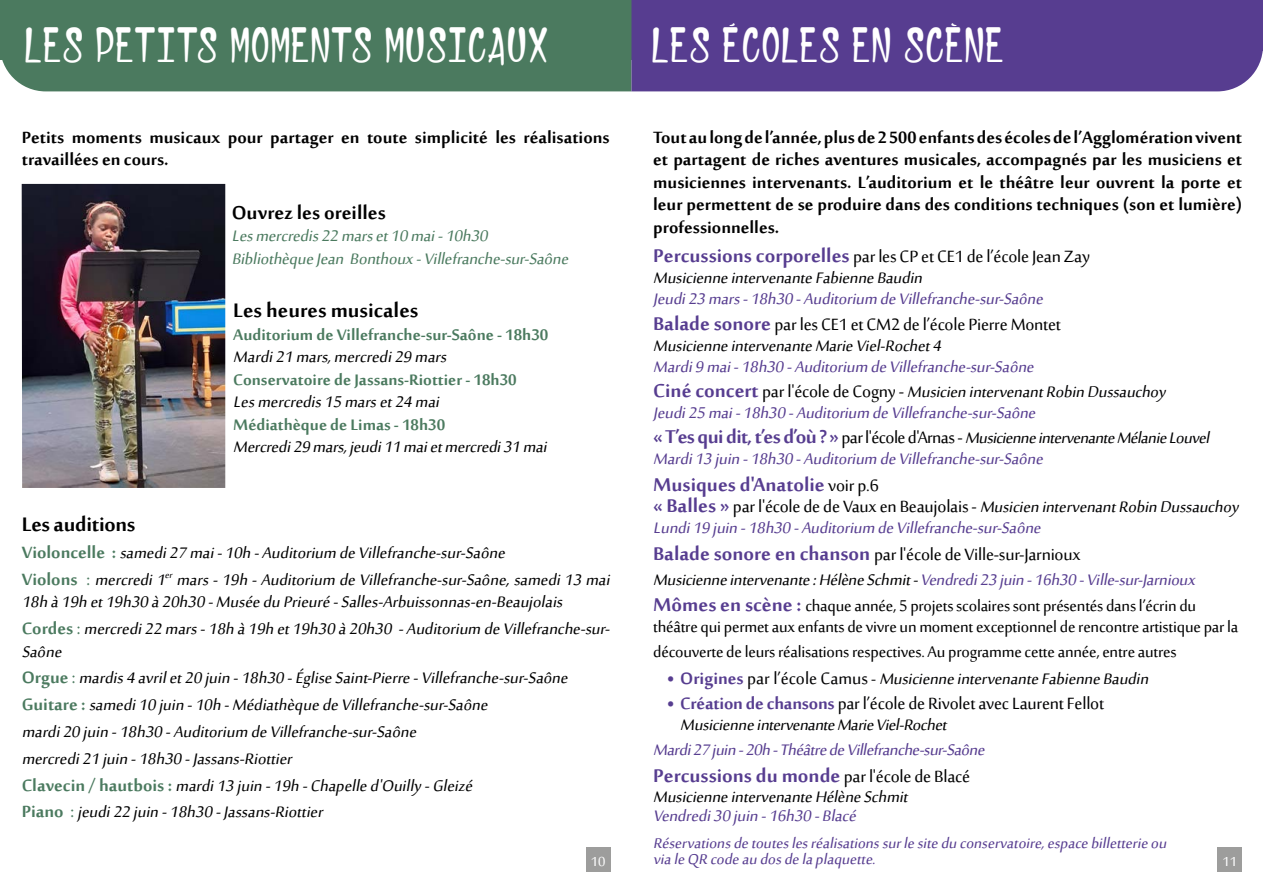
<style>
.page{position:relative;width:1263px;height:893px;background:#fff}
.page>*{position:absolute;margin:0;border:0;box-sizing:border-box;transform-origin:0 0}
.t1{font:49.5px "Alice Personal Use Only";letter-spacing:.03em;color:#fff}
.t2{font:700 27px "Sakkal Majalla";color:#000}
.t3{font:700 25.5px "Sakkal Majalla";color:#573d90}
.t4{font:700 25.5px "Sakkal Majalla";color:#000}
.t5{font:700 22.5px/22.5px "Sakkal Majalla";color:#000}
.t6{font:22.5px "Sakkal Majalla";letter-spacing:-.01em;color:#000}
.t7{font:22.5px "Sakkal Majalla";letter-spacing:-.01em;color:#020203}
.t8{font:italic 21px/26.7px "Sakkal Majalla";color:#000}
.t9{font:italic 21px/25.2px "Sakkal Majalla";color:#573d90}
.t10{font:21px/25.2px "Sakkal Majalla";letter-spacing:-.01em;color:#000}
.t11{font:italic 21px "Sakkal Majalla";color:#020203}
.t12{font:700 21px "Sakkal Majalla";color:#4b7a5f}
.t13{font:italic 21px/22.5px "Sakkal Majalla";color:#4b7a5f}
.t14{font:italic 19.5px/16.5px "Sakkal Majalla";color:#573d90}
.t15{font:18px "Sakkal Majalla";color:#fff}
.s1{font-weight:700;font-size:25.5px;color:#573d90}
.s2{font-weight:700;font-style:normal;font-size:25.5px}
.s3{font-style:normal;font-size:22.5px;color:#000}
.s4{color:#020203}
.s5{font-weight:400;font-size:22.5px;color:#000}
.s6{font-style:italic;color:#020203}
.s7{font-style:italic;color:#573d90}
.s8{font-weight:700;font-style:normal;font-size:22.5px;color:#573d90}
.s9{font-style:normal;font-size:22.5px}
.s10{font-style:normal}
.s11{font-weight:700;color:#573d90}
.s12{font-weight:700;font-style:normal;font-size:22.5px;color:#4b7a5f}
.s13{font-style:normal;font-size:22.5px;color:#4b7a5f}
.s14{font-size:22.5px}
</style>
<div class="page">
<div style="left:586px;top:848px;width:24px;height:24px;background:#9d9d9c"></div>
<div style="left:1217px;top:848px;width:25px;height:24px;background:#9d9d9c"></div>
<div style="left:0;top:0;width:631px;height:91px;background:#4b7a5f"></div>
<img style="left:22px;top:184px;width:203px;height:304px">
<div style="left:631px;top:0;width:632px;height:91px;background:#573d90"></div>
<h1 class="t1" style="left:26px;top:23px;width:525px">LES PET IT S MOMENT S MUSICAUX</h1>
<h1 class="t1" style="left:653px;top:23px;width:353px">LES ÉCOLES EN SCÈNE</h1>
<p class="t5" style="left:22px;top:128px;width:589px">Petits moments musicaux pour partager en toute simplicité les réalisations travaillées en cours.</p>
<p class="t4" style="left:232px;top:198px;width:156px">Ouvrez les oreilles</p>
<p class="t13" style="left:232px;top:226px;width:342px">Lesmercredis22marset10mai-10h30<br>BibliothèqueJean Bonthoux-Villefranche-sur-Saône</p>
<p class="t2" style="left:233px;top:296px;width:187px">Les heures musicales</p>
<p class="t12" style="left:233px;top:323px;width:317px">Auditorium de Villefranche-sur-Saône - 18h30</p>
<p class="t8" style="left:233px;top:345px;width:219px">Mardi21 mars,mercredi29 mars</p>
<p class="t12" style="left:233px;top:368px;width:285px">Conservatoire de Jassans-Riottier - 18h30</p>
<p class="t8" style="left:233px;top:390px;width:212px">Lesmercredis15 marset24 mai</p>
<p class="t12" style="left:233px;top:413px;width:214px">Médiathèque de Limas - 18h30</p>
<p class="t8" style="left:233px;top:435px;width:319px">Mercredi29mars,jeudi11maietmercredi31mai</p>
<p class="t5" style="left:653px;top:128px;width:590px;text-align:justify">Tout au long de l’année, plus de 2 500 enfants des écoles de l’Agglomération vivent et partagent de riches aventures musicales, accompagnés par les musiciens et musiciennes intervenants. L’auditorium et le théâtre leur ouvrent la porte et leur permettent de se produire dans des conditions techniques (son et lumière) professionnelles.</p>
<p class="t6" style="left:653px;top:244px;width:438px"><span class="s1">Percussions corporelles</span> par les CP et CE1 de l’école Jean Zay</p>
<p class="t11" style="left:653px;top:267px;width:275px">MusicienneintervenanteFabienneBaudin</p>
<p class="t9" style="left:653px;top:288px;width:396px">Jeudi23mars-18h30-Auditorium deVillefranche-sur-Saône</p>
<p class="t6" style="left:653px;top:312px;width:409px"><span class="s1">Balade sonore</span> par les CE1 et CM2 de l’école Pierre Montet</p>
<p class="t11" style="left:653px;top:334px;width:294px">MusicienneintervenanteMarieViel-Rochet4</p>
<p class="t9" style="left:653px;top:355px;width:514px">Mardi9mai-18h30-Auditorium deVillefranche-sur-Saône<br><span class="s2">C i n é co n ce rt</span> <span class="s3">p a r l ' é co l e d e C o g ny -</span> <span class="s4">MusicienintervenantRobinDussauchoy</span></p>
<p class="t9" style="left:653px;top:401px;width:562px">Jeudi25mai-18h30-Auditorium deVillefranche-sur-Saône<br><span class="s2">« T’es q u i d i t, t’es d ’o ù ? »</span> <span class="s3">p a r l ' é co l e d 'A r n as -</span> <span class="s4">MusicienneintervenanteMélanieLouvel</span></p>
<p class="t9" style="left:653px;top:448px;width:396px">Mardi13juin-18h30-Auditorium deVillefranche-sur-Saône</p>
<p class="t3" style="left:653px;top:471px;width:227px">Musiques d'Anatolie<span class="s5">voir p.6</span></p>
<p class="t9" style="left:653px;top:498px;width:587px;line-height:21px"><span class="s2">« Bal l es »</span> <span class="s3">p ar l ' éco l e d e d e Vaux e n B eauj o l ai s -</span> <span class="s4">MusicienintervenantRobinDussauchoy<br></span>Lundi19juin-18h30-Auditorium deVillefranche-sur-Saône</p>
<p class="t6" style="left:653px;top:542px;width:429px"><span class="s1">Balade sonore en chanson</span> par l'école de Ville-sur-Jarnioux</p>
<p class="t10" style="left:653px;top:569px;width:548px"><span class="s6">Musicienneintervenante:HélèneSchmit-</span><span class="s7">Vendredi23juin-16h30-Ville-sur-Jarnioux<br></span><span class="s1">Mômes en scène :</span> chaque année, 5 projets scolaires sont présentés dans l’écrin du</p>
<p class="t10" style="left:653px;top:615px;width:587px">théâtre qui permet aux enfants de vivre un moment exceptionnel de rencontre artistique par la découverte de leurs réalisations respectives. Au programme cette année, entre autres</p>
<p class="t11" style="left:667px;top:667px;width:487px"><span class="s8">• O ri gi n es</span> <span class="s9">p a r l ’é co l e C a m u s</span> <span class="s10">-</span> MusicienneintervenanteFabienneBaudin</p>
<p class="t7" style="left:667px;top:691px;width:438px"><span class="s11">• Création de chansons</span> par l’école de Rivolet avec Laurent Fellot</p>
<p class="t11" style="left:680px;top:713px;width:272px">MusicienneintervenanteMarieViel-Rochet</p>
<p class="t9" style="left:653px;top:739px;width:337px">Mardi27juin-20h-ThéâtredeVillefranche-sur-Saône</p>
<p class="t3" style="left:653px;top:762px;width:318px">Percussions du monde <span class="s5">par l'école de Blacé</span></p>
<p class="t11" style="left:653px;top:785px;width:260px">MusicienneintervenanteHélèneSchmit</p>
<p class="t9" style="left:653px;top:805px;width:209px">Vendredi30juin-16h30-Blacé</p>
<p class="t14" style="left:653px;top:836px;width:519px">Réservationsdetouteslesréalisationssurlesitedu conservatoire,espacebilletterieou vialeQR codeau dosdelaplaquette.</p>
<p class="t2" style="left:22px;top:510px;width:115px">Les auditions</p>
<p class="t8" style="left:22px;top:541px;width:594px"><span class="s12">Vi o l o n c e l l e :</span> samedi27 mai-10h -Auditorium deVillefranche-sur-Saône<br><span class="s12">Vi o l o n s</span> <span class="s13">:</span> mercredi<span class="s4">1</span><sup>er</sup> mars-19h -Auditorium deVillefranche-sur-Saône<span class="s14">,</span>samedi13 mai</p>
<p class="t8" style="left:22px;top:590px;width:594px">18h à19h et19h30 à20h30 -Muséedu Prieuré-Salles-Arbuissonnas-en-Beaujolais<br><span class="s12">C o r d e s</span> <span class="s13">:</span> mercredi22 mars-18h à19h et19h30 à20h30 -Auditorium deVillefranche-sur-</p>
<p class="t8" style="left:22px;top:639px;width:552px">Saône<br><span class="s12">O rg u e</span> <span class="s13">:</span> mardis4 avrilet20 juin -18h30 -ÉgliseSaint-Pierre-Villefranche-sur-Saône <span class="s12">G u i t a re :</span> samedi10 juin -10h -MédiathèquedeVillefranche-sur-Saône<br>mardi20 juin -18h30 -Auditorium deVillefranche-sur-Saône<br>mercredi21 juin -18h30 -Jassans-Riottier<br><span class="s12">C l av e c i n / h a u t b o i s :</span> mardi13 juin -19h -Chapelled'Ouilly -Gleizé<br><span class="s12">P i a n o</span> <span class="s13">:</span> jeudi22 juin -18h30 -Jassans-Riottier</p>
<p class="t15" style="left:591px;top:851px;width:16px">10</p>
<p class="t15" style="left:1222px;top:851px;width:16px">11</p>
</div>
